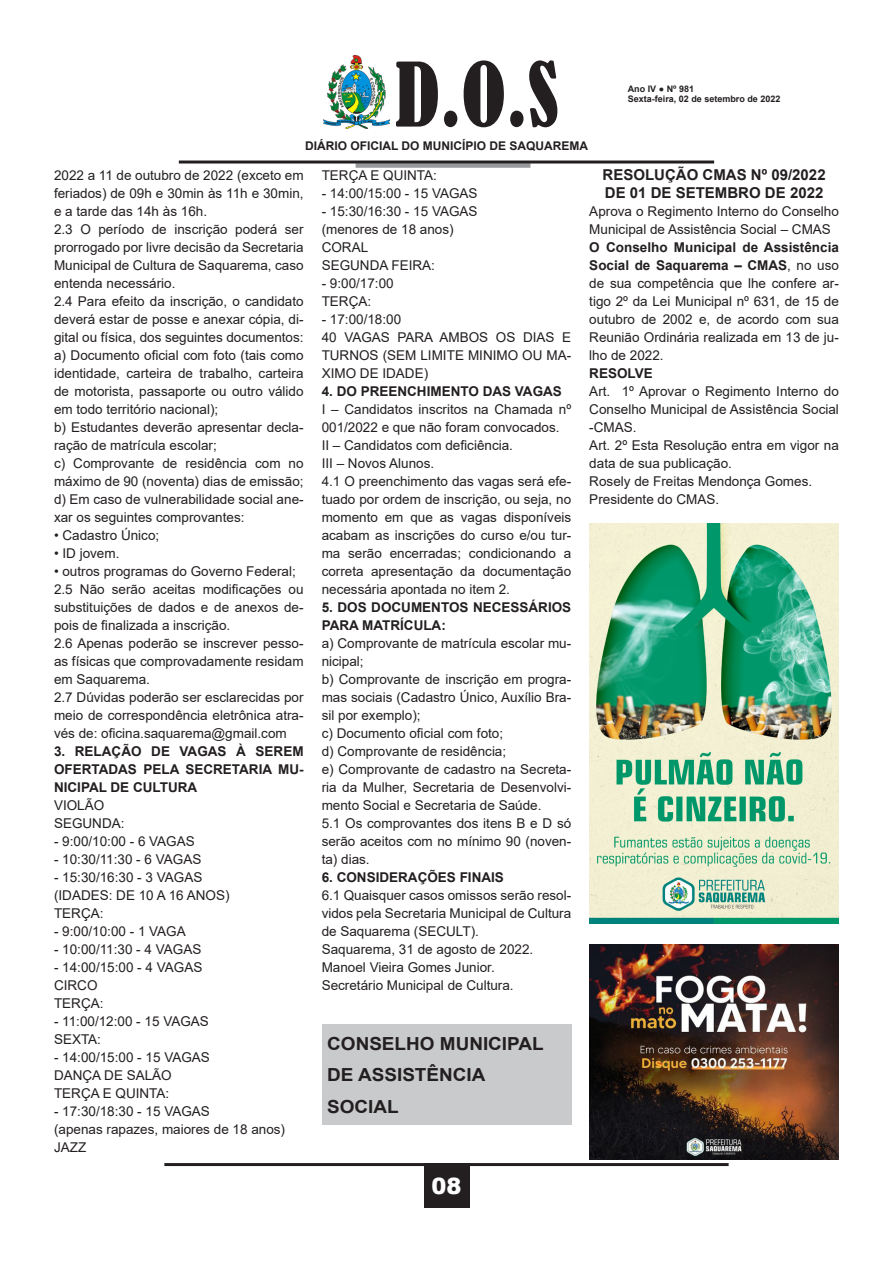
<style>
.page{position:relative;width:893px;height:1263px;background:#fff}
.page>*{position:absolute;margin:0;border:0;box-sizing:border-box;transform-origin:0 0}
.t1{font:condensed 82.5px "Bernard";color:#231f20}
.t2{font:900 22.5px "Arial";color:#fff}
.t3{font:700 18px "Arial";color:#231f20;scale:1.05 1}
.t4{font:700 15px "Arial";color:#231f20}
.t5{font:13.5px/18px "Arial";color:#231f20;text-align:justify}
.t6{font:700 13.5px/18px "Arial";color:#231f20;text-align:justify}
.t7{font:700 12px "Arial";color:#231f20}
.t8{font:700 9px/10.8px "Arial";color:#231f20}
.s1{font-weight:700}
</style>
<div class="page">
<hr style="left:164px;top:1163px;width:565px;height:3px;background:#231f20">
<div style="left:424px;top:1163px;width:45px;height:45px;background:#231f20"></div>
<img style="left:324px;top:55px;width:65px;height:73px">
<div style="left:356px;top:163px;width:174px;height:5px;background:#97999c"></div>
<hr style="left:179px;top:161px;width:535px;height:3px;background:#231f20">
<div style="left:322px;top:1025px;width:249px;height:100px;background:#c9cacc"></div>
<img style="left:589px;top:523px;width:250px;height:401px">
<img style="left:589px;top:945px;width:250px;height:215px">
<h1 class="t1" style="left:395px;top:47px;width:165px">D.O.S</h1>
<p class="t7" style="left:305px;top:137px;width:285px">DIÁRIO OFICIAL DO MUNICÍPIO DE SAQUAREMA</p>
<p class="t8" style="left:628px;top:83px;width:154px">Ano IV ● Nº 981<br>Sexta-feira, 02 de setembro de 2022</p>
<p class="t5" style="left:54px;top:166px;width:251px">2022 a 11 de outubro de 2022 (exceto em feriados) de 09h e 30min às 11h e 30min, e a tarde das 14h às 16h.</p>
<p class="t5" style="left:54px;top:220px;width:251px">2.3 O período de inscrição poderá ser prorrogado por livre decisão da Secretaria Municipal de Cultura de Saquarema, caso entenda necessário.</p>
<p class="t5" style="left:54px;top:292px;width:251px">2.4 Para efeito da inscrição, o candidato deverá estar de posse e anexar cópia, di&shy;gital ou física, dos seguintes documentos:</p>
<p class="t5" style="left:54px;top:346px;width:251px">a) Documento oficial com foto (tais como identidade, carteira de trabalho, carteira de motorista, passaporte ou outro válido em todo território nacional);</p>
<p class="t5" style="left:54px;top:418px;width:251px">b) Estudantes deverão apresentar decla&shy;ração de matrícula escolar;</p>
<p class="t5" style="left:54px;top:454px;width:251px">c) Comprovante de residência com no máximo de 90 (noventa) dias de emissão;</p>
<p class="t5" style="left:54px;top:490px;width:251px">d) Em caso de vulnerabilidade social ane&shy;xar os seguintes comprovantes:</p>
<p class="t5" style="left:54px;top:526px;width:107px">• Cadastro Único;</p>
<p class="t5" style="left:54px;top:544px;width:67px">• ID jovem.</p>
<p class="t5" style="left:54px;top:562px;width:243px">• outros programas do Governo Federal;</p>
<p class="t5" style="left:54px;top:580px;width:251px">2.5 Não serão aceitas modificações ou substituições de dados e de anexos de&shy;pois de finalizada a inscrição.</p>
<p class="t5" style="left:54px;top:634px;width:251px">2.6 Apenas poderão se inscrever pesso&shy;as físicas que comprovadamente residam em Saquarema.</p>
<p class="t5" style="left:54px;top:688px;width:251px">2.7 Dúvidas poderão ser esclarecidas por meio de correspondência eletrônica atra&shy;vés de: oficina.saquarema@gmail.com</p>
<p class="t6" style="left:54px;top:742px;width:251px">3. RELAÇÃO DE VAGAS À SEREM OFERTADAS PELA SECRETARIA MU-NICIPAL DE CULTURA</p>
<p class="t5" style="left:54px;top:796px;width:52px">VIOLÃO</p>
<p class="t5" style="left:54px;top:814px;width:72px">SEGUNDA:</p>
<p class="t5" style="left:54px;top:832px;width:142px">- 9:00/10:00 - 6 VAGAS</p>
<p class="t5" style="left:54px;top:850px;width:149px">- 10:30/11:30 - 6 VAGAS</p>
<p class="t5" style="left:54px;top:868px;width:150px">- 15:30/16:30 - 3 VAGAS</p>
<p class="t5" style="left:54px;top:886px;width:177px">(IDADES: DE 10 A 16 ANOS)</p>
<p class="t5" style="left:54px;top:904px;width:51px">TERÇA:</p>
<p class="t5" style="left:54px;top:922px;width:133px">- 9:00/10:00 - 1 VAGA</p>
<p class="t5" style="left:54px;top:940px;width:149px">- 10:00/11:30 - 4 VAGAS</p>
<p class="t5" style="left:54px;top:958px;width:150px">- 14:00/15:00 - 4 VAGAS</p>
<p class="t5" style="left:54px;top:976px;width:45px">CIRCO</p>
<p class="t5" style="left:54px;top:994px;width:51px">TERÇA:</p>
<p class="t5" style="left:54px;top:1012px;width:156px">- 11:00/12:00 - 15 VAGAS</p>
<p class="t5" style="left:54px;top:1030px;width:49px">SEXTA:</p>
<p class="t5" style="left:54px;top:1048px;width:157px">- 14:00/15:00 - 15 VAGAS</p>
<p class="t5" style="left:54px;top:1066px;width:119px">DANÇA DE SALÃO</p>
<p class="t5" style="left:54px;top:1084px;width:117px">TERÇA E QUINTA:</p>
<p class="t5" style="left:54px;top:1102px;width:157px">- 17:30/18:30 - 15 VAGAS</p>
<p class="t5" style="left:54px;top:1120px;width:233px">(apenas rapazes, maiores de 18 anos)</p>
<p class="t5" style="left:54px;top:1138px;width:34px">JAZZ</p>
<p class="t5" style="left:322px;top:166px;width:117px">TERÇA E QUINTA:</p>
<p class="t5" style="left:322px;top:184px;width:157px">- 14:00/15:00 - 15 VAGAS</p>
<p class="t5" style="left:322px;top:202px;width:157px">- 15:30/16:30 - 15 VAGAS</p>
<p class="t5" style="left:322px;top:220px;width:134px">(menores de 18 anos)</p>
<p class="t5" style="left:322px;top:238px;width:48px">CORAL</p>
<p class="t5" style="left:322px;top:256px;width:115px">SEGUNDA FEIRA:</p>
<p class="t5" style="left:322px;top:274px;width:74px">- 9:00/17:00</p>
<p class="t5" style="left:322px;top:292px;width:51px">TERÇA:</p>
<p class="t5" style="left:322px;top:310px;width:81px">- 17:00/18:00</p>
<p class="t5" style="left:322px;top:328px;width:251px">40 VAGAS PARA AMBOS OS DIAS E TURNOS (SEM LIMITE MINIMO OU MA-XIMO DE IDADE)</p>
<p class="t6" style="left:322px;top:382px;width:242px">4. DO PREENCHIMENTO DAS VAGAS</p>
<p class="t5" style="left:322px;top:400px;width:251px">I – Candidatos inscritos na Chamada nº<br>001/2022 e que não foram convocados.</p>
<p class="t5" style="left:322px;top:436px;width:193px">II – Candidatos com deficiência.</p>
<p class="t5" style="left:322px;top:454px;width:114px">III – Novos Alunos.</p>
<p class="t5" style="left:322px;top:472px;width:251px">4.1 O preenchimento das vagas será efe&shy;tuado por ordem de inscrição, ou seja, no momento em que as vagas disponíveis acabam as inscrições do curso e/ou tur&shy;ma serão encerradas; condicionando a correta apresentação da documentação necessária apontada no item 2.</p>
<p class="t6" style="left:322px;top:598px;width:251px">5. DOS DOCUMENTOS NECESSÁRIOS<br>PARA MATRÍCULA:</p>
<p class="t5" style="left:322px;top:634px;width:251px">a) Comprovante de matrícula escolar mu&shy;nicipal;</p>
<p class="t5" style="left:322px;top:670px;width:251px">b) Comprovante de inscrição em progra&shy;mas sociais (Cadastro Único, Auxílio Bra&shy;sil por exemplo);</p>
<p class="t5" style="left:322px;top:724px;width:183px">c) Documento oficial com foto;</p>
<p class="t5" style="left:322px;top:742px;width:186px">d) Comprovante de residência;</p>
<p class="t5" style="left:322px;top:760px;width:251px">e) Comprovante de cadastro na Secreta&shy;ria da Mulher, Secretaria de Desenvolvi&shy;mento Social e Secretaria de Saúde.</p>
<p class="t5" style="left:322px;top:814px;width:251px">5.1 Os comprovantes dos itens B e D só serão aceitos com no mínimo 90 (noven&shy;ta) dias.</p>
<p class="t6" style="left:322px;top:868px;width:184px">6. CONSIDERAÇÕES FINAIS</p>
<p class="t5" style="left:322px;top:886px;width:251px">6.1 Quaisquer casos omissos serão resol&shy;vidos pela Secretaria Municipal de Cultura de Saquarema (SECULT).</p>
<p class="t5" style="left:322px;top:940px;width:213px">Saquarema, 31 de agosto de 2022.</p>
<p class="t5" style="left:322px;top:958px;width:175px">Manoel Vieira Gomes Junior.</p>
<p class="t5" style="left:322px;top:976px;width:194px">Secretário Municipal de Cultura.</p>
<p class="t3" style="left:327px;top:1031px;width:208px">CONSELHO MUNICIPAL</p>
<p class="t3" style="left:327px;top:1062px;width:152px">DE ASSISTÊNCIA</p>
<p class="t3" style="left:327px;top:1094px;width:70px">SOCIAL</p>
<h2 class="t2" style="left:431px;top:1170px;width:32px">08</h2>
<p class="t4" style="left:603px;top:164px;width:225px">RESOLUÇÃO CMAS Nº 09/2022</p>
<p class="t4" style="left:605px;top:182px;width:220px">DE 01 DE SETEMBRO DE 2022</p>
<p class="t5" style="left:589px;top:202px;width:251px">Aprova o Regimento Interno do Conselho<br>Municipal de Assistência Social – CMAS</p>
<p class="t5" style="left:589px;top:238px;width:251px"><span class="s1">O Conselho Municipal de Assistência Social de Saquarema – CMAS</span>, no uso de sua competência que lhe confere ar&shy;tigo 2º da Lei Municipal nº 631, de 15 de outubro de 2002 e, de acordo com sua Reunião Ordinária realizada em 13 de ju&shy;lho de 2022.</p>
<p class="t6" style="left:589px;top:364px;width:65px">RESOLVE</p>
<p class="t5" style="left:589px;top:382px;width:251px">Art. 1º Aprovar o Regimento Interno do Conselho Municipal de Assistência Social -CMAS.</p>
<p class="t5" style="left:589px;top:436px;width:251px">Art. 2º Esta Resolução entra em vigor na data de sua publicação.</p>
<p class="t5" style="left:589px;top:472px;width:224px">Rosely de Freitas Mendonça Gomes.</p>
<p class="t5" style="left:589px;top:490px;width:131px">Presidente do CMAS.</p>
</div>
